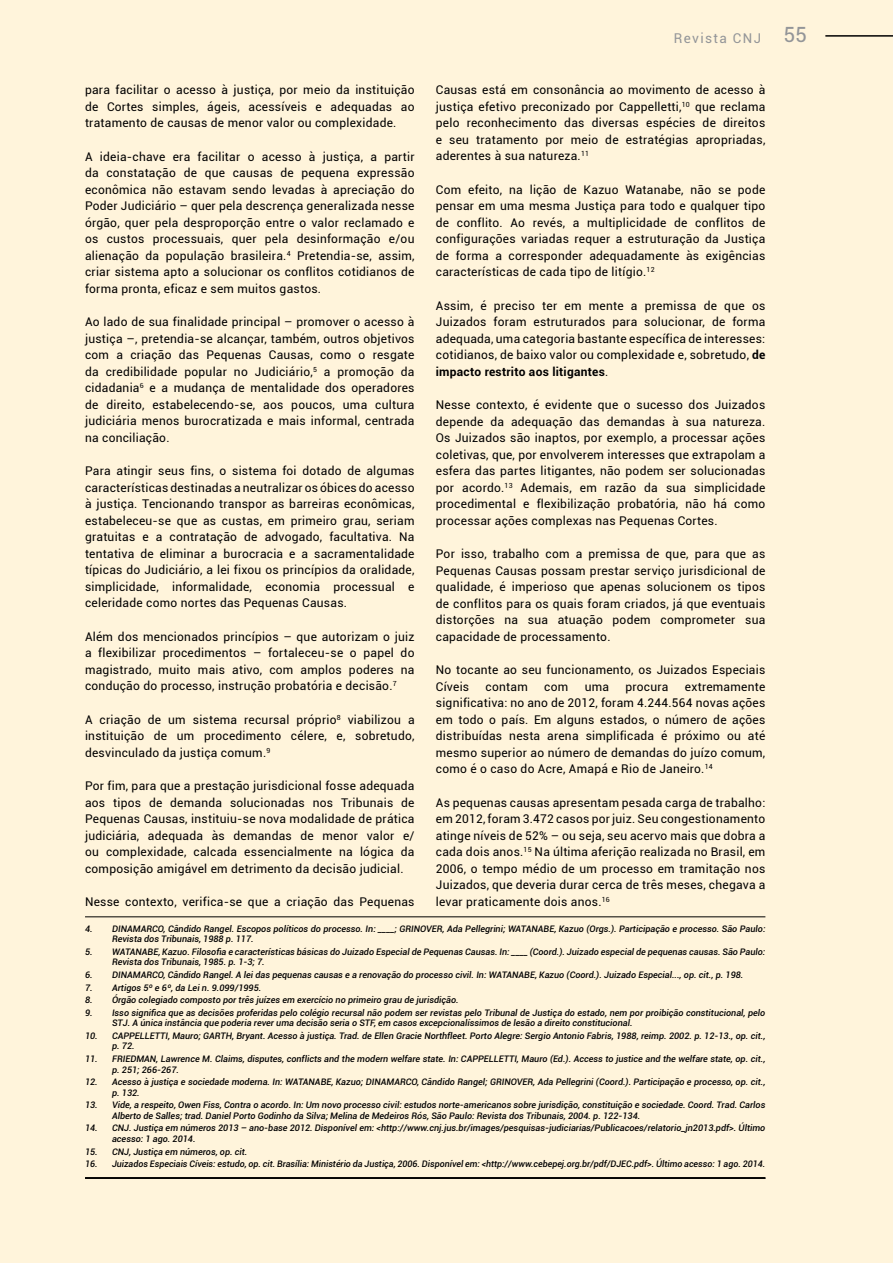
<style>
.page{position:relative;width:893px;height:1263px;background:#fff4db}
.page>*{position:absolute;margin:0;border:0;box-sizing:border-box;transform-origin:0 0}
.t1{font:13.5px "Roboto";letter-spacing:.1em;color:#939598}
.t2{font:12px/16.5px "Roboto";letter-spacing:.02em;color:#000;text-align:justify}
.t3{font:italic 500 9px/10.5px "Roboto";color:#000}
.s1{font-size:21px}
.s2{font-weight:700}
</style>
<div class="page">
<hr style="left:85px;top:1178px;width:680px;height:1px;background:#000">
<hr style="left:85px;top:1177px;width:680px;height:1px;background:#000">
<hr style="left:85px;top:916px;width:680px;height:1px;background:#000">
<hr style="left:825px;top:35px;width:68px;height:2px;background:#000">
<p class="t1" style="left:674px;top:29px;width:135px">Revista CNJ <span class="s1">55</span></p>
<p class="t2" style="left:85px;top:81px;width:331px">para facilitar o acesso à justiça, por meio da instituição de Cortes simples, ágeis, acessíveis e adequadas ao tratamento de causas de menor valor ou complexidade.</p>
<p class="t2" style="left:85px;top:148px;width:331px">A ideia-chave era facilitar o acesso à justiça, a partir da constatação de que causas de pequena expressão econômica não estavam sendo levadas à apreciação do Poder Judiciário – quer pela descrença generalizada nesse órgão, quer pela desproporção entre o valor reclamado e os custos processuais, quer pela desinformação e/ou alienação da população brasileira.<sup>4</sup> Pretendia-se, assim, criar sistema apto a solucionar os conflitos cotidianos de forma pronta, eficaz e sem muitos gastos.</p>
<p class="t2" style="left:85px;top:313px;width:331px">Ao lado de sua finalidade principal – promover o acesso à justiça –, pretendia-se alcançar, também, outros objetivos com a criação das Pequenas Causas, como o resgate da credibilidade popular no Judiciário,<sup>5</sup> a promoção da cidadania<sup>6</sup> e a mudança de mentalidade dos operadores de direito, estabelecendo-se, aos poucos, uma cultura judiciária menos burocratizada e mais informal, centrada na conciliação.</p>
<p class="t2" style="left:85px;top:462px;width:331px">Para atingir seus fins, o sistema foi dotado de algumas características destinadas a neutralizar os óbices do acesso à justiça. Tencionando transpor as barreiras econômicas, estabeleceu-se que as custas, em primeiro grau, seriam gratuitas e a contratação de advogado, facultativa. Na tentativa de eliminar a burocracia e a sacramentalidade típicas do Judiciário, a lei fixou os princípios da oralidade, simplicidade, informalidade, economia processual e celeridade como nortes das Pequenas Causas.</p>
<p class="t2" style="left:85px;top:628px;width:331px">Além dos mencionados princípios – que autorizam o juiz a flexibilizar procedimentos – fortaleceu-se o papel do magistrado, muito mais ativo, com amplos poderes na condução do processo, instrução probatória e decisão.<sup>7</sup></p>
<p class="t2" style="left:85px;top:711px;width:331px">A criação de um sistema recursal próprio<sup>8</sup> viabilizou a instituição de um procedimento célere, e, sobretudo, desvinculado da justiça comum.<sup>9</sup></p>
<p class="t2" style="left:85px;top:777px;width:331px">Por fim, para que a prestação jurisdicional fosse adequada aos tipos de demanda solucionadas nos Tribunais de Pequenas Causas, instituiu-se nova modalidade de prática judiciária, adequada às demandas de menor valor e/ ou complexidade, calcada essencialmente na lógica da composição amigável em detrimento da decisão judicial.</p>
<p class="t2" style="left:85px;top:893px;width:331px">Nesse contexto, verifica-se que a criação das Pequenas</p>
<p class="t3" style="left:112px;top:923px;width:655px;text-indent:-27px">4. DINAMARCO, Cândido Rangel. Escopos políticos do processo. In: ____; GRINOVER, Ada Pellegrini; WATANABE, Kazuo (Orgs.). Participação e processo. São Paulo:<br>Revista dos Tribunais, 1988 p. 117.</p>
<p class="t3" style="left:112px;top:946px;width:655px;text-indent:-27px">5. WATANABE, Kazuo. Filosofia e características básicas do Juizado Especial de Pequenas Causas. In: ____ (Coord.). Juizado especial de pequenas causas. São Paulo:<br>Revista dos Tribunais, 1985. p. 1-3; 7.</p>
<p class="t3" style="left:85px;top:969px;width:660px">6. DINAMARCO, Cândido Rangel. A lei das pequenas causas e a renovação do processo civil. In: WATANABE, Kazuo (Coord.). Juizado Especial..., op. cit., p. 198.</p>
<p class="t3" style="left:85px;top:982px;width:178px">7. Artigos 5º e 6º, da Lei n. 9.099/1995.</p>
<p class="t3" style="left:85px;top:994px;width:375px">8. Órgão colegiado composto por três juízes em exercício no primeiro grau de jurisdição.</p>
<p class="t3" style="left:112px;top:1007px;width:655px;text-indent:-27px">9. Isso significa que as decisões proferidas pelo colégio recursal não podem ser revistas pelo Tribunal de Justiça do estado, nem por proibição constitucional, pelo<br>STJ. A única instância que poderia rever uma decisão seria o STF, em casos excepcionalíssimos de lesão a direito constitucional.</p>
<p class="t3" style="left:112px;top:1030px;width:655px;text-indent:-27px">10. CAPPELLETTI, Mauro; GARTH, Bryant. Acesso à justiça. Trad. de Ellen Gracie Northfleet. Porto Alegre: Sergio Antonio Fabris, 1988, reimp. 2002. p. 12-13., op. cit., p. 72.</p>
<p class="t3" style="left:112px;top:1053px;width:655px;text-indent:-27px">11. FRIEDMAN, Lawrence M. Claims, disputes, conflicts and the modern welfare state. In: CAPPELLETTI, Mauro (Ed.). Access to justice and the welfare state, op. cit., p. 251; 266-267.</p>
<p class="t3" style="left:112px;top:1076px;width:655px;text-indent:-27px">12. Acesso à justiça e sociedade moderna. In: WATANABE, Kazuo; DINAMARCO, Cândido Rangel; GRINOVER, Ada Pellegrini (Coord.). Participação e processo, op. cit., p. 132.</p>
<p class="t3" style="left:112px;top:1099px;width:655px;text-indent:-27px">13. Vide, a respeito, Owen Fiss, Contra o acordo. In: Um novo processo civil: estudos norte-americanos sobre jurisdição, constituição e sociedade. Coord. Trad. Carlos<br>Alberto de Salles; trad. Daniel Porto Godinho da Silva; Melina de Medeiros Rós, São Paulo: Revista dos Tribunais, 2004. p. 122-134.</p>
<p class="t3" style="left:112px;top:1123px;width:655px;text-indent:-27px">14. CNJ. Justiça em números 2013 – ano-base 2012. Disponível em: &lt;http://www.cnj.jus.br/images/pesquisas-judiciarias/Publicacoes/relatorio_jn2013.pdf&gt;. Último acesso: 1 ago. 2014.</p>
<p class="t3" style="left:85px;top:1146px;width:164px">15. CNJ, Justiça em números, op. cit.</p>
<p class="t3" style="left:85px;top:1158px;width:682px">16. Juizados Especiais Cíveis: estudo, op. cit. Brasília: Ministério da Justiça, 2006. Disponível em: &lt;http://www.cebepej.org.br/pdf/DJEC.pdf&gt;. Último acesso: 1 ago. 2014.</p>
<p class="t2" style="left:436px;top:81px;width:331px">Causas está em consonância ao movimento de acesso à justiça efetivo preconizado por Cappelletti,<sup>10</sup> que reclama pelo reconhecimento das diversas espécies de direitos e seu tratamento por meio de estratégias apropriadas, aderentes à sua natureza.<sup>11</sup></p>
<p class="t2" style="left:436px;top:181px;width:331px">Com efeito, na lição de Kazuo Watanabe, não se pode pensar em uma mesma Justiça para todo e qualquer tipo de conflito. Ao revés, a multiplicidade de conflitos de configurações variadas requer a estruturação da Justiça de forma a corresponder adequadamente às exigências características de cada tipo de litígio.<sup>12</sup></p>
<p class="t2" style="left:436px;top:297px;width:331px">Assim, é preciso ter em mente a premissa de que os Juizados foram estruturados para solucionar, de forma adequada, uma categoria bastante específica de interesses: cotidianos, de baixo valor ou complexidade e, sobretudo, <span class="s2">de impacto restrito aos litigantes</span>.</p>
<p class="t2" style="left:436px;top:396px;width:331px">Nesse contexto, é evidente que o sucesso dos Juizados depende da adequação das demandas à sua natureza.<br>Os Juizados são inaptos, por exemplo, a processar ações coletivas, que, por envolverem interesses que extrapolam a esfera das partes litigantes, não podem ser solucionadas por acordo.<sup>13</sup> Ademais, em razão da sua simplicidade procedimental e flexibilização probatória, não há como processar ações complexas nas Pequenas Cortes.</p>
<p class="t2" style="left:436px;top:545px;width:331px">Por isso, trabalho com a premissa de que, para que as Pequenas Causas possam prestar serviço jurisdicional de qualidade, é imperioso que apenas solucionem os tipos de conflitos para os quais foram criados, já que eventuais distorções na sua atuação podem comprometer sua capacidade de processamento.</p>
<p class="t2" style="left:436px;top:661px;width:331px">No tocante ao seu funcionamento, os Juizados Especiais<br>Cíveis</p>
<p class="t2" style="left:436px;top:678px;width:331px;text-indent:249px">extremamente significativa: no ano de 2012, foram 4.244.564 novas ações em todo o país. Em alguns estados, o número de ações distribuídas nesta arena simplificada é próximo ou até mesmo superior ao número de demandas do juízo comum, como é o caso do Acre, Amapá e Rio de Janeiro.<sup>14</sup></p>
<p class="t2" style="left:436px;top:794px;width:331px">As pequenas causas apresentam pesada carga de trabalho: em 2012, foram 3.472 casos por juiz. Seu congestionamento atinge níveis de 52% – ou seja, seu acervo mais que dobra a cada dois anos.<sup>15</sup> Na última aferição realizada no Brasil, em 2006, o tempo médio de um processo em tramitação nos Juizados, que deveria durar cerca de três meses, chegava a levar praticamente dois anos.<sup>16</sup></p>
<p class="t2" style="left:486px;top:678px;width:44px">contam</p>
<p class="t2" style="left:544px;top:678px;width:26px">com</p>
<p class="t2" style="left:585px;top:678px;width:26px">uma</p>
<p class="t2" style="left:625px;top:678px;width:45px">procura</p>
</div>
